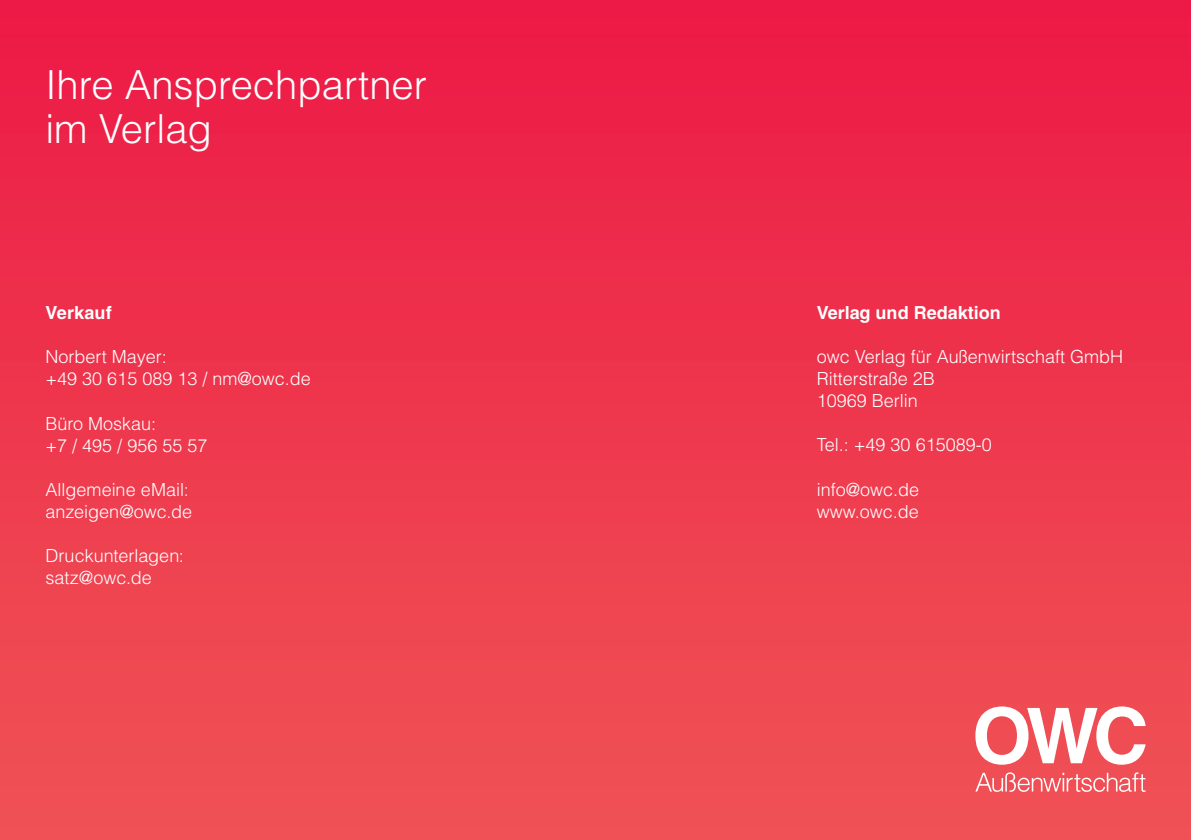
<style>
.page{position:relative;width:1191px;height:840px;background:#fff}
.page>*{position:absolute;margin:0;border:0;box-sizing:border-box;transform-origin:0 0}
.t1{font:300 40px/44px "Helvetica LT Pro";color:#fff}
.t2{font:300 18px/22px "Helvetica LT Pro";color:#fff}
.t3{font:700 18px "Helvetica LT Pro";color:#fff}
</style>
<div class="page">
<div style="left:0;top:0;width:1191px;height:839px;background:linear-gradient(to bottom,#ed1a45,#ef5456)"></div>
<svg style="left:975px;top:772px;width:170px;height:19px;background:#f2777c"></svg>
<svg style="left:975px;top:706px;width:170px;height:58px"></svg>
<h1 class="t1" style="left:45px;top:63px;width:383px">Ihre Ansprechpartner im Verlag</h1>
<p class="t3" style="left:45px;top:302px;width:68px">Verkauf</p>
<p class="t2" style="left:45px;top:345px;width:267px">Norbert Mayer:<br>+49 30 615 089 13 / nm@owc.de</p>
<p class="t2" style="left:45px;top:411px;width:163px">Büro Moskau:<br>+7 / 495 / 956 55 57</p>
<p class="t2" style="left:45px;top:477px;width:148px">Allgemeine eMail: anzeigen@owc.de</p>
<p class="t2" style="left:45px;top:543px;width:140px">Druckunterlagen: satz@owc.de</p>
<p class="t3" style="left:816px;top:302px;width:185px">Verlag und Redaktion</p>
<p class="t2" style="left:816px;top:345px;width:308px">owc Verlag für Außenwirtschaft GmbH<br>Ritterstraße 2B<br>10969 Berlin</p>
<p class="t2" style="left:816px;top:433px;width:176px">Tel.: +49 30 615089-0</p>
<p class="t2" style="left:816px;top:477px;width:104px">info@owc.de www.owc.de</p>
</div>
